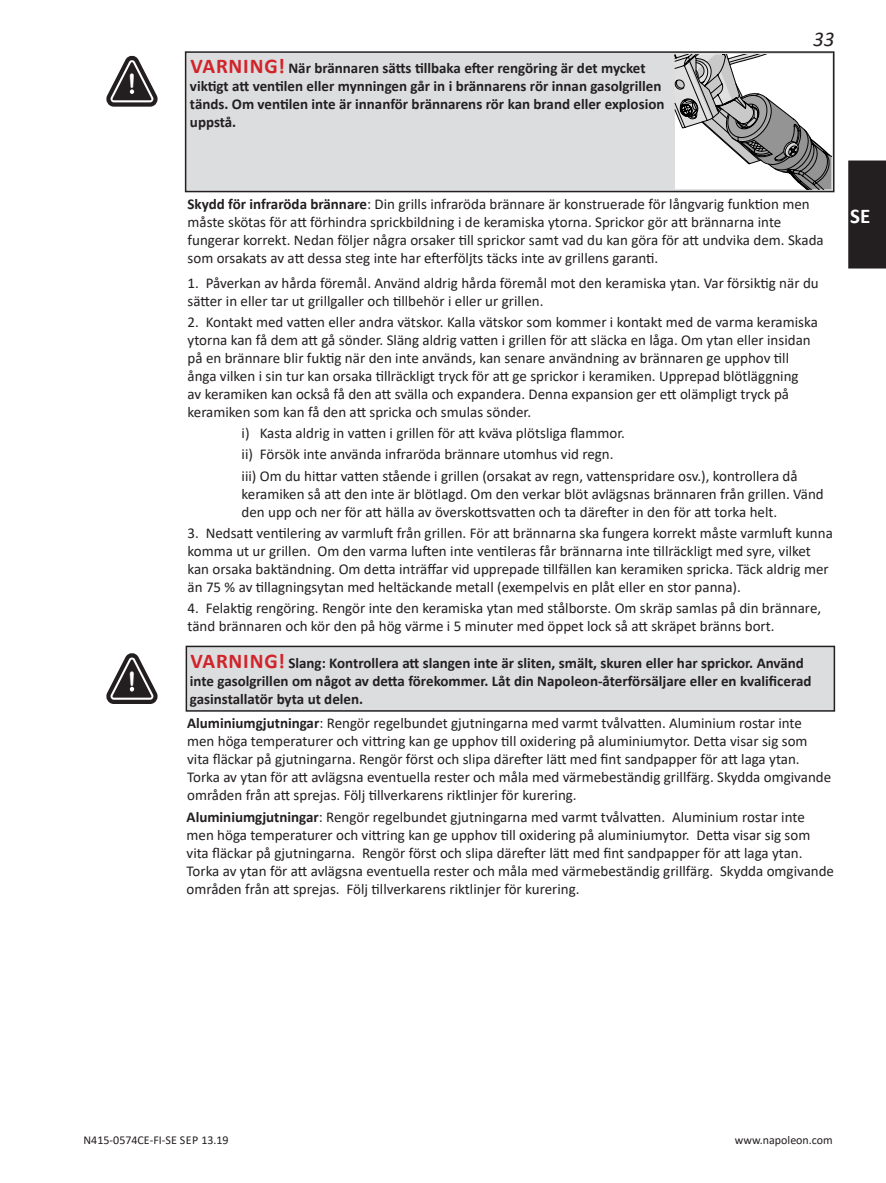
<style>
.page{position:relative;width:886px;height:1183px;background:#fff}
.page>*{position:absolute;margin:0;border:0;box-sizing:border-box;transform-origin:0 0}
.t1{font:700 32.25px "Courier New";color:#fff;scale:.75 1}
.t2{font:italic 21px "Calibri";color:#231f20}
.t3{font:700 21px "Calibri";color:#fff}
.Body_text_INDENT{font:15px/18px "Calibri";color:#231f20}
.Inline_head__INDENT{font:15px/18px "Calibri";color:#231f20}
.Warning_-Caution{font:700 15px/18px "Calibri";color:#231f20}
.t4{font:12px "Calibri";color:#231f20}
.s1{font-size:21px;color:#d1232a}
.s2{font-weight:700}
</style>
<div class="page">
<div style="left:848px;top:161px;width:38px;height:108px;background:#231f20"></div>
<div style="left:186px;top:52px;width:648px;height:140px;background:#dcdddf"></div>
<div style="left:185px;top:51px;width:649px;height:141px;border:2px solid #231f20"></div>
<svg style="left:675px;top:54px;width:156px;height:135px;background:#c3c3c3"></svg>
<div style="left:186px;top:646px;width:648px;height:65px;background:#dcdddf"></div>
<div style="left:186px;top:646px;width:649px;height:66px;border:2px solid #231f20"></div>
<svg style="left:106px;top:55px;width:52px;height:52px"></svg>
<svg style="left:106px;top:653px;width:52px;height:51px"></svg>
<p class="t1" style="left:125px;top:63px;width:21px">!</p>
<p class="t1" style="left:125px;top:661px;width:21px">!</p>
<p class="Warning_-Caution" style="left:190px;top:59px;width:476px"><span class="s1">VARNING!</span> När brännaren sätts tillbaka efter rengöring är det mycket viktigt att ventilen eller mynningen går in i brännarens rör innan gasolgrillen tänds. Om ventilen inte är innanför brännarens rör kan brand eller explosion uppstå.</p>
<h2 class="t2" style="left:813px;top:24px;width:23px">33</h2>
<p class="Inline_head__INDENT" style="left:188px;top:195px;width:638px"><span class="s2">Skydd för infraröda brännare</span>: Din grills infraröda brännare är konstruerade för långvarig funktion men måste skötas för att förhindra sprickbildning i de keramiska ytorna. Sprickor gör att brännarna inte fungerar korrekt. Nedan följer några orsaker till sprickor samt vad du kan göra för att undvika dem. Skada som orsakats av att dessa steg inte har efterföljts täcks inte av grillens garanti.</p>
<p class="Body_text_INDENT" style="left:188px;top:273px;width:633px">1. Påverkan av hårda föremål. Använd aldrig hårda föremål mot den keramiska ytan. Var försiktig när du sätter in eller tar ut grillgaller och tillbehör i eller ur grillen.</p>
<p class="Body_text_INDENT" style="left:188px;top:313px;width:632px">2. Kontakt med vatten eller andra vätskor. Kalla vätskor som kommer i kontakt med de varma keramiska ytorna kan få dem att gå sönder. Släng aldrig vatten i grillen för att släcka en låga. Om ytan eller insidan på en brännare blir fuktig när den inte används, kan senare användning av brännaren ge upphov till ånga vilken i sin tur kan orsaka tillräckligt tryck för att ge sprickor i keramiken. Upprepad blötläggning<br>av keramiken kan också få den att svälla och expandera. Denna expansion ger ett olämpligt tryck på keramiken som kan få den att spricka och smulas sönder.</p>
<p class="Body_text_INDENT" style="left:242px;top:424px;width:385px">i) Kasta aldrig in vatten i grillen för att kväva plötsliga flammor.</p>
<p class="Body_text_INDENT" style="left:242px;top:445px;width:374px">ii) Försök inte använda infraröda brännare utomhus vid regn.</p>
<p class="Body_text_INDENT" style="left:242px;top:466px;width:584px">iii) Om du hittar vatten stående i grillen (orsakat av regn, vattenspridare osv.), kontrollera då keramiken så att den inte är blötlagd. Om den verkar blöt avlägsnas brännaren från grillen. Vänd den upp och ner för att hälla av överskottsvatten och ta därefter in den för att torka helt.</p>
<p class="Body_text_INDENT" style="left:188px;top:524px;width:647px">3. Nedsatt ventilering av varmluft från grillen. För att brännarna ska fungera korrekt måste varmluft kunna komma ut ur grillen. Om den varma luften inte ventileras får brännarna inte tillräckligt med syre, vilket kan orsaka baktändning. Om detta inträffar vid upprepade tillfällen kan keramiken spricka. Täck aldrig mer än 75 % av tillagningsytan med heltäckande metall (exempelvis en plåt eller en stor panna).</p>
<p class="Body_text_INDENT" style="left:188px;top:599px;width:635px">4. Felaktig rengöring. Rengör inte den keramiska ytan med stålborste. Om skräp samlas på din brännare, tänd brännaren och kör den på hög värme i 5 minuter med öppet lock så att skräpet bränns bort.</p>
<p class="Warning_-Caution" style="left:190px;top:654px;width:623px"><span class="s1">VARNING!</span> Slang: Kontrollera att slangen inte är sliten, smält, skuren eller har sprickor. Använd inte gasolgrillen om något av detta förekommer. Låt din Napoleon-återförsäljare eller en kvalificerad gasinstallatör byta ut delen.</p>
<p class="Inline_head__INDENT" style="left:187px;top:713px;width:646px"><span class="s2">Aluminiumgjutningar</span>: Rengör regelbundet gjutningarna med varmt tvålvatten. Aluminium rostar inte men höga temperaturer och vittring kan ge upphov till oxidering på aluminiumytor. Detta visar sig som vita fläckar på gjutningarna. Rengör först och slipa därefter lätt med fint sandpapper för att laga ytan.<br>Torka av ytan för att avlägsna eventuella rester och måla med värmebeständig grillfärg. Skydda omgivande områden från att sprejas. Följ tillverkarens riktlinjer för kurering.</p>
<p class="Inline_head__INDENT" style="left:187px;top:807px;width:649px"><span class="s2">Aluminiumgjutningar</span>: Rengör regelbundet gjutningarna med varmt tvålvatten. Aluminium rostar inte men höga temperaturer och vittring kan ge upphov till oxidering på aluminiumytor. Detta visar sig som vita fläckar på gjutningarna. Rengör först och slipa därefter lätt med fint sandpapper för att laga ytan.<br>Torka av ytan för att avlägsna eventuella rester och måla med värmebeständig grillfärg. Skydda omgivande områden från att sprejas. Följ tillverkarens riktlinjer för kurering.</p>
<h2 class="t3" style="left:850px;top:201px;width:22px">SE</h2>
<p class="t4" style="left:84px;top:1132px;width:147px">N415-0574CE-FI-SE Se p 13.19</p>
<p class="t4" style="left:735px;top:1132px;width:100px">www.napoleon.com</p>
</div>
